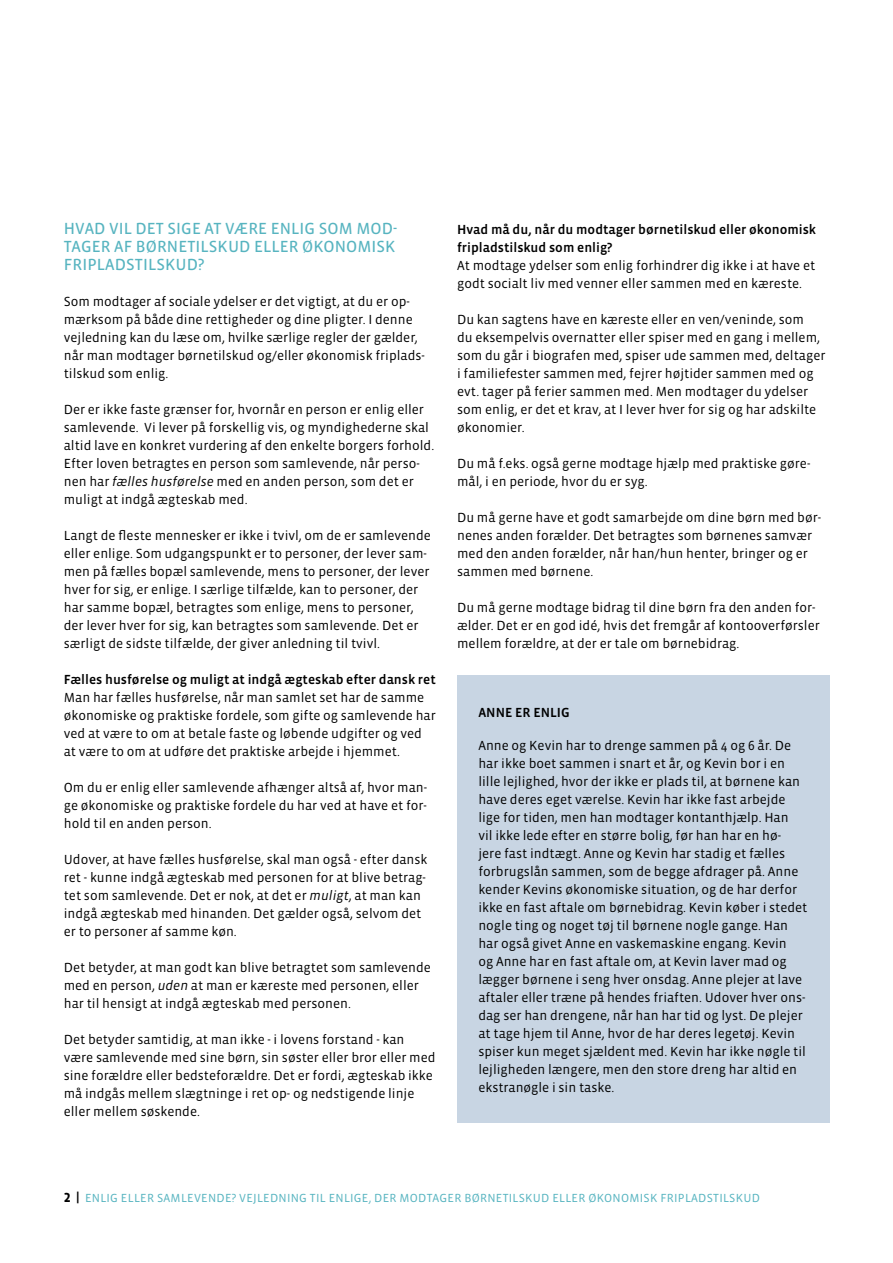
<style>
.page{position:relative;width:893px;height:1263px;background:#fff}
.page>*{position:absolute;margin:0;border:0;box-sizing:border-box;transform-origin:0 0}
.t1{font:16.5px/18px "Vista Sans OT";letter-spacing:.005em;color:#57b4c0;text-align:justify}
.t2{font:13.5px/18px "Vista Sans OT";color:#000}
.t3{font:500 13.5px/18px "Vista Sans OT";color:#000}
.t4{font:12px "Vista Sans OT";letter-spacing:.02em;color:#57b4c0}
.s1{font-style:italic}
.s2{font-weight:700;font-size:13.5px;color:#000}
</style>
<div class="page">
<div style="left:457px;top:675px;width:372px;height:448px;background:#c8d5e3"></div>
<p class="t1" style="left:64px;top:220px;width:335px">HVAD VIL DET SIGE AT VÆRE ENLIG SOM MOD-TAGER AF BØRNETILSKUD ELLER ØKONOMISK FRIPLADSTILSKUD?</p>
<p class="t2" style="left:64px;top:293px;width:363px">Som modtager af sociale ydelser er det vigtigt, at du er op&shy;mærksom på både dine rettigheder og dine pligter. I denne vejledning kan du læse om, hvilke særlige regler der gælder, når man modtager børnetilskud og/eller økonomisk friplads&shy;tilskud som enlig.</p>
<p class="t2" style="left:64px;top:401px;width:372px">Der er ikke faste grænser for, hvornår en person er enlig eller samlevende. Vi lever på forskellig vis, og myndighederne skal altid lave en konkret vurdering af den enkelte borgers forhold.<br>Efter loven betragtes en person som samlevende, når perso&shy;nen har <span class="s1">fælles husførelse</span> med en anden person, som det er muligt at indgå ægteskab med.</p>
<p class="t2" style="left:64px;top:527px;width:369px">Langt de fleste mennesker er ikke i tvivl, om de er samlevende eller enlige. Som udgangspunkt er to personer, der lever sam&shy;men på fælles bopæl samlevende, mens to personer, der lever hver for sig, er enlige. I særlige tilfælde, kan to personer, der har samme bopæl, betragtes som enlige, mens to personer, der lever hver for sig, kan betragtes som samlevende. Det er særligt de sidste tilfælde, der giver anledning til tvivl.</p>
<p class="t3" style="left:64px;top:671px;width:373px">Fælles husførelse og muligt at indgå ægteskab efter dansk ret</p>
<p class="t2" style="left:64px;top:689px;width:374px">Man har fælles husførelse, når man samlet set har de samme økonomiske og praktiske fordele, som gifte og samlevende har ved at være to om at betale faste og løbende udgifter og ved at være to om at udføre det praktiske arbejde i hjemmet.</p>
<p class="t2" style="left:64px;top:779px;width:365px;text-align:justify">Om du er enlig eller samlevende afhænger altså af, hvor man&shy;ge økonomiske og praktiske fordele du har ved at have et for&shy;hold til en anden person.</p>
<p class="t2" style="left:64px;top:851px;width:365px">Udover, at have fælles husførelse, skal man også - efter dansk ret - kunne indgå ægteskab med personen for at blive betrag&shy;tet som samlevende. Det er nok, at det er <span class="s1">muligt</span>, at man kan indgå ægteskab med hinanden. Det gælder også, selvom det er to personer af samme køn.</p>
<p class="t2" style="left:64px;top:959px;width:369px">Det betyder, at man godt kan blive betragtet som samlevende med en person, <span class="s1">uden</span> at man er kæreste med personen, eller har til hensigt at indgå ægteskab med personen.</p>
<p class="t2" style="left:64px;top:1031px;width:373px">Det betyder samtidig, at man ikke - i lovens forstand - kan være samlevende med sine børn, sin søster eller bror eller med sine forældre eller bedsteforældre. Det er fordi, ægteskab ikke må indgås mellem slægtninge i ret op- og nedstigende linje eller mellem søskende.</p>
<p class="t3" style="left:457px;top:221px;width:360px">Hvad må du, når du modtager børnetilskud eller økonomisk fripladstilskud som enlig?</p>
<p class="t2" style="left:457px;top:257px;width:360px">At modtage ydelser som enlig forhindrer dig ikke i at have et godt socialt liv med venner eller sammen med en kæreste.</p>
<p class="t2" style="left:457px;top:311px;width:370px">Du kan sagtens have en kæreste eller en ven/veninde, som<br>du eksempelvis overnatter eller spiser med en gang i mellem, som du går i biografen med, spiser ude sammen med, deltager i familiefester sammen med, fejrer højtider sammen med og evt. tager på ferier sammen med. Men modtager du ydelser som enlig, er det et krav, at I lever hver for sig og har adskilte økonomier.</p>
<p class="t2" style="left:457px;top:455px;width:355px">Du må f.eks. også gerne modtage hjælp med praktiske gøre&shy;mål, i en periode, hvor du er syg.</p>
<p class="t2" style="left:457px;top:509px;width:366px">Du må gerne have et godt samarbejde om dine børn med bør&shy;nenes anden forælder. Det betragtes som børnenes samvær med den anden forælder, når han/hun henter, bringer og er sammen med børnene.</p>
<p class="t2" style="left:457px;top:599px;width:364px">Du må gerne modtage bidrag til dine børn fra den anden for&shy;ælder. Det er en god idé, hvis det fremgår af kontooverførsler mellem forældre, at der er tale om børnebidrag.</p>
<p class="t3" style="left:478px;top:703px;width:93px">ANNE ER ENLIG</p>
<p class="t2" style="left:478px;top:736px;width:331px">Anne og Kevin har to drenge sammen på 4 og 6 år. De har ikke boet sammen i snart et år, og Kevin bor i en lille lejlighed, hvor der ikke er plads til, at børnene kan have deres eget værelse. Kevin har ikke fast arbejde lige for tiden, men han modtager kontanthjælp. Han<br>vil ikke lede efter en større bolig, før han har en hø&shy;jere fast indtægt. Anne og Kevin har stadig et fælles forbrugslån sammen, som de begge afdrager på. Anne kender Kevins økonomiske situation, og de har derfor ikke en fast aftale om børnebidrag. Kevin køber i stedet nogle ting og noget tøj til børnene nogle gange. Han har også givet Anne en vaskemaskine engang. Kevin<br>og Anne har en fast aftale om, at Kevin laver mad og lægger børnene i seng hver onsdag. Anne plejer at lave aftaler eller træne på hendes friaften. Udover hver ons&shy;dag ser han drengene, når han har tid og lyst. De plejer at tage hjem til Anne, hvor de har deres legetøj. Kevin spiser kun meget sjældent med. Kevin har ikke nøgle til lejligheden længere, men den store dreng har altid en ekstranøgle i sin taske.</p>
<p class="t4" style="left:64px;top:1192px;width:698px"><span class="s2">2 |</span> ENLIG ELLER SAMLEVENDE? VEJLEDNING TIL ENLIGE, DER MODTAGER BØRNETILSKUD ELLER ØKONOMISK FRIPLADSTILSKUD</p>
</div>
